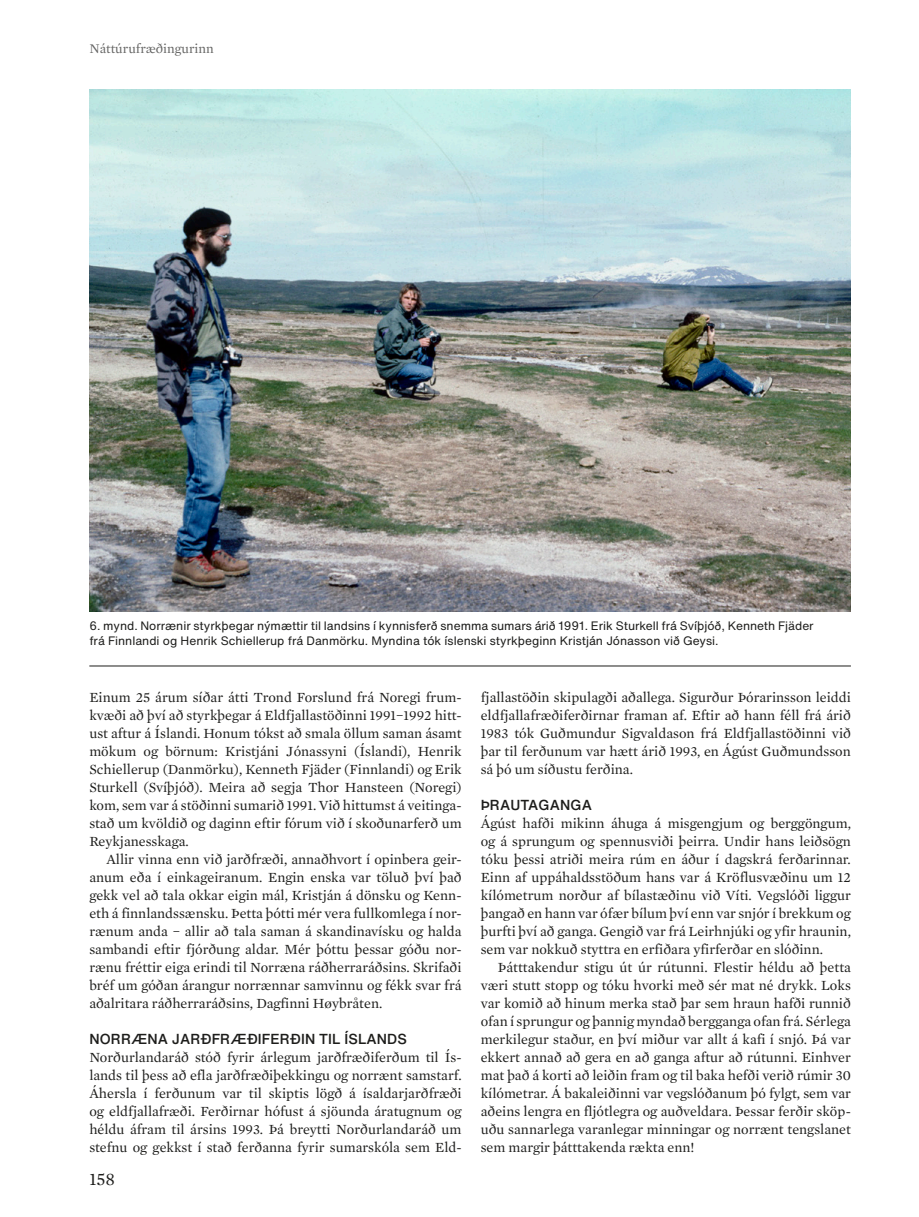
<style>
.page{position:relative;width:919px;height:1217px;background:#fff}
.page>*{position:absolute;margin:0;border:0;box-sizing:border-box;transform-origin:0 0}
.t1{font:18px "Mercury Text G1";color:#1d1d1b}
.Meginmál_2023{font:14.25px/18px "Mercury Text G1";color:#1d1d1b;text-align:justify}
.Millifyrirsögn_2023{font:500 14.25px "Helvetica Now Text";letter-spacing:.01em;color:#1d1d1b}
.t2{font:13.5px "Mercury Text G1";color:#646463}
.Myndatexti_2023{font:12px/15px "Helvetica Now Text";color:#1d1d1b}
</style>
<div class="page">
<hr style="left:89px;top:665px;width:761px;height:1px;background:#1d1d1b">
<img style="left:89px;top:89px;width:761px;height:522px">
<p class="t2" style="left:89px;top:40px;width:126px">Náttúrufræðingurinn</p>
<p class="Myndatexti_2023" style="left:89px;top:617px;width:725px">6. mynd. Norrænir styrkþegar nýmættir til landsins í kynnisferð snemma sumars árið 1991. Erik Sturkell frá Svíþjóð, Kenneth Fjäder frá Finnlandi og Henrik Schiellerup frá Danmörku. Myndina tók íslenski styrkþeginn Kristján Jónasson við Geysi.</p>
<p class="Meginmál_2023" style="left:89px;top:688px;width:374px">Einum 25 árum síðar átti Trond Forslund frá Noregi frum&shy;kvæði að því að styrkþegar á Eldfjallastöðinni 1991−1992 hitt&shy;ust aftur á Íslandi. Honum tókst að smala öllum saman ásamt mökum og börnum: Kristjáni Jónassyni (Íslandi), Henrik Schiellerup (Danmörku), Kenneth Fjäder (Finnlandi) og Erik Sturkell (Svíþjóð). Meira að segja Thor Hansteen (Noregi) kom, sem var á stöðinni sumarið 1991. Við hittumst á veitinga&shy;stað um kvöldið og daginn eftir fórum við í skoðunarferð um Reykjanesskaga.</p>
<p class="Meginmál_2023" style="left:89px;top:850px;width:374px;text-indent:17px">Allir vinna enn við jarðfræði, annaðhvort í opinbera geir&shy;anum eða í einkageiranum. Engin enska var töluð því það gekk vel að tala okkar eigin mál, Kristján á dönsku og Kenn&shy;eth á finnlandssænsku. Þetta þótti mér vera fullkomlega í nor&shy;rænum anda − allir að tala saman á skandinavísku og halda sambandi eftir fjórðung aldar. Mér þóttu þessar góðu nor&shy;rænu fréttir eiga erindi til Norræna ráðherraráðsins. Skrifaði bréf um góðan árangur norrænnar samvinnu og fékk svar frá aðalritara ráðherraráðsins, Dagfinni Høybråten.</p>
<p class="Millifyrirsögn_2023" style="left:89px;top:1027px;width:319px">NORRÆNA JARÐFRÆÐIFERÐIN TIL ÍSLANDS</p>
<p class="Meginmál_2023" style="left:89px;top:1048px;width:374px">Norðurlandaráð stóð fyrir árlegum jarðfræðiferðum til Ís&shy;lands til þess að efla jarðfræðiþekkingu og norrænt samstarf.<br>Áhersla í ferðunum var til skiptis lögð á ísaldarjarðfræði og eldfjallafræði. Ferðirnar hófust á sjöunda áratugnum og héldu áfram til ársins 1993. Þá breytti Norðurlandaráð um stefnu og gekkst í stað ferðanna fyrir sumarskóla sem Eld-</p>
<p class="t1" style="left:89px;top:1167px;width:27px">158</p>
<p class="Meginmál_2023" style="left:480px;top:688px;width:371px">fjallastöðin skipulagði aðallega. Sigurður Þórarinsson leiddi eldfjallafræðiferðirnar framan af. Eftir að hann féll frá árið 1983 tók Guðmundur Sigvaldason frá Eldfjallastöðinni við þar til ferðunum var hætt árið 1993, en Ágúst Guðmundsson sá þó um síðustu ferðina.</p>
<p class="Millifyrirsögn_2023" style="left:481px;top:793px;width:113px">ÞRAUTAGANGA</p>
<p class="Meginmál_2023" style="left:480px;top:814px;width:371px">Ágúst hafði mikinn áhuga á misgengjum og berggöngum, og á sprungum og spennusviði þeirra. Undir hans leiðsögn tóku þessi atriði meira rúm en áður í dagskrá ferðarinnar.<br>Einn af uppáhaldsstöðum hans var á Kröflusvæðinu um 12 kílómetrum norður af bílastæðinu við Víti. Vegslóði liggur þangað en hann var ófær bílum því enn var snjór í brekkum og þurfti því að ganga. Gengið var frá Leirhnjúki og yfir hraunin, sem var nokkuð styttra en erfiðara yfirferðar en slóðinn.</p>
<p class="Meginmál_2023" style="left:480px;top:958px;width:371px;text-indent:17px">Þátttakendur stigu út úr rútunni. Flestir héldu að þetta væri stutt stopp og tóku hvorki með sér mat né drykk. Loks var komið að hinum merka stað þar sem hraun hafði runnið ofan í sprungur og þannig myndað bergganga ofan frá. Sérlega merkilegur staður, en því miður var allt á kafi í snjó. Þá var ekkert annað að gera en að ganga aftur að rútunni. Einhver mat það á korti að leiðin fram og til baka hefði verið rúmir 30 kílómetrar. Á bakaleiðinni var vegslóðanum þó fylgt, sem var aðeins lengra en fljótlegra og auðveldara. Þessar ferðir sköp&shy;uðu sannarlega varanlegar minningar og norrænt tengslanet sem margir þátttakenda rækta enn!</p>
</div>
